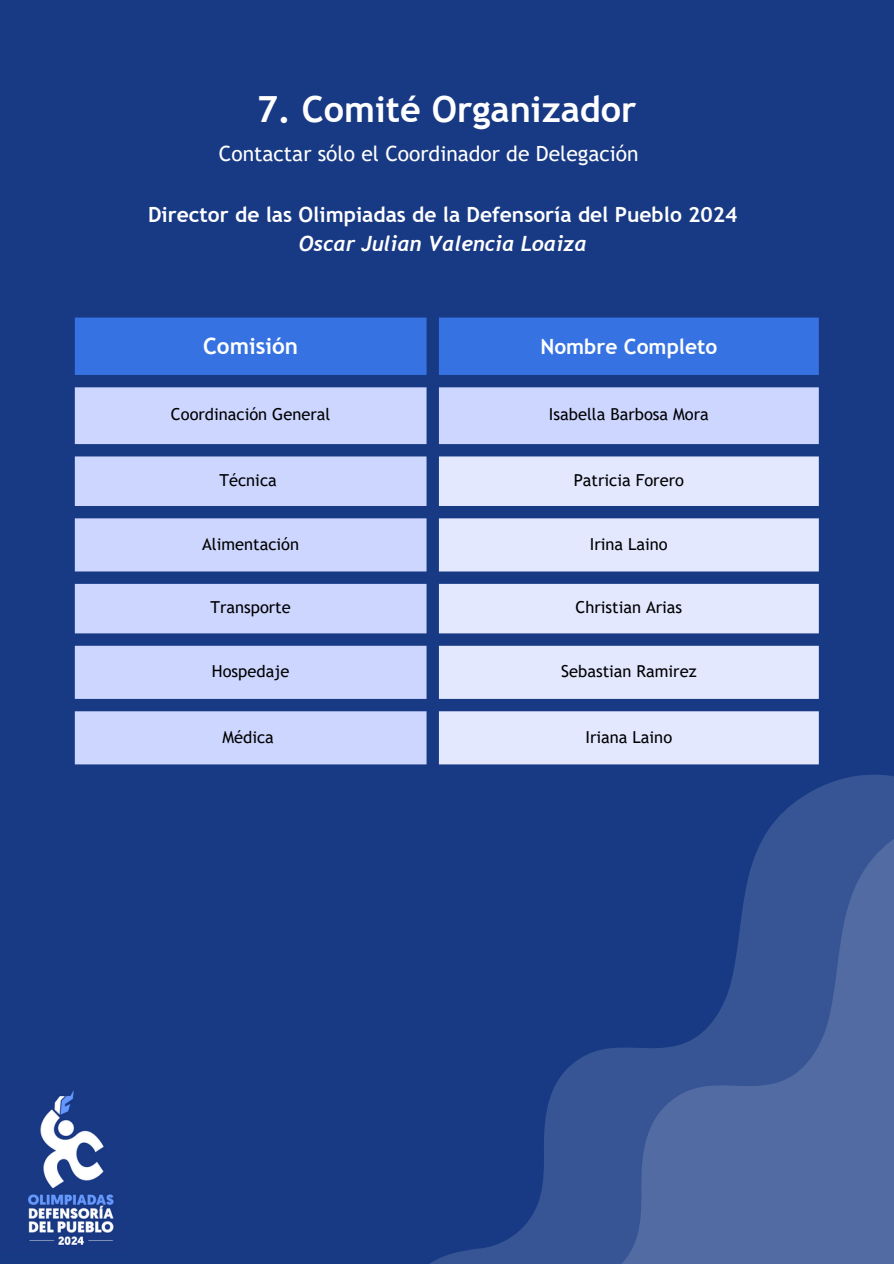
<style>
.page{position:relative;width:894px;height:1264px;background:#fff}
.page>*{position:absolute;margin:0;border:0;box-sizing:border-box;transform-origin:0 0}
.t1{font:700 36px "Trebuchet MS";color:#fff}
.t2{font:700 22.5px "Trebuchet MS";color:#fdfefe}
.t3{font:700 21px/29.2px "Trebuchet MS";color:#fff;text-align:center}
.t4{font:21px "Trebuchet MS";color:#fff}
.t5{font:700 21px "Trebuchet MS";color:#fdfefe}
.t6{font:16.5px "Trebuchet MS";color:#000}
.s1{font-family:"Trebuchet";font-style:italic}
</style>
<div class="page">
<div style="left:0;top:0;width:893px;height:1263px;background:#183984"></div>
<svg style="left:431px;top:774px;width:462px;height:489px"></svg>
<svg style="left:491px;top:812px;width:402px;height:451px"></svg>
<div style="left:75px;top:317px;width:743px;height:58px;background:#3772e2"></div>
<svg style="left:75px;top:387px;width:743px;height:377px;fill:#cdd6ff"></svg>
<svg style="left:439px;top:456px;width:379px;height:308px;background:#c2cbeb"></svg>
<img style="left:28px;top:1090px;width:86px;height:155px">
<h1 class="t1" style="left:257px;top:88px;width:381px">7. Comité Organizador</h1>
<p class="t4" style="left:219px;top:141px;width:421px">Contactar sólo el Coordinador de Delegación</p>
<p class="t3" style="left:148px;top:200px;width:590px">Director de las Olimpiadas de la Defensoría del Pueblo 2024<br><span class="s1">Oscar Julian Valencia Loaiza</span></p>
<h2 class="t2" style="left:203px;top:332px;width:96px">Comisión</h2>
<p class="t5" style="left:540px;top:334px;width:178px">Nombre Completo</p>
<p class="t6" style="left:171px;top:404px;width:161px">Coordinación General</p>
<p class="t6" style="left:548px;top:404px;width:161px">Isabella Barbosa Mora</p>
<p class="t6" style="left:219px;top:470px;width:59px">Técnica</p>
<p class="t6" style="left:573px;top:470px;width:112px">Patricia Forero</p>
<p class="t6" style="left:202px;top:534px;width:98px">Alimentación</p>
<p class="t6" style="left:589px;top:534px;width:79px">Irina Laino</p>
<p class="t6" style="left:210px;top:597px;width:82px">Transporte</p>
<p class="t6" style="left:575px;top:597px;width:108px">Christian Arias</p>
<p class="t6" style="left:212px;top:661px;width:79px">Hospedaje</p>
<p class="t6" style="left:561px;top:661px;width:137px">Sebastian Ramirez</p>
<p class="t6" style="left:222px;top:727px;width:53px">Médica</p>
<p class="t6" style="left:585px;top:727px;width:88px">Iriana Laino</p>
</div>
